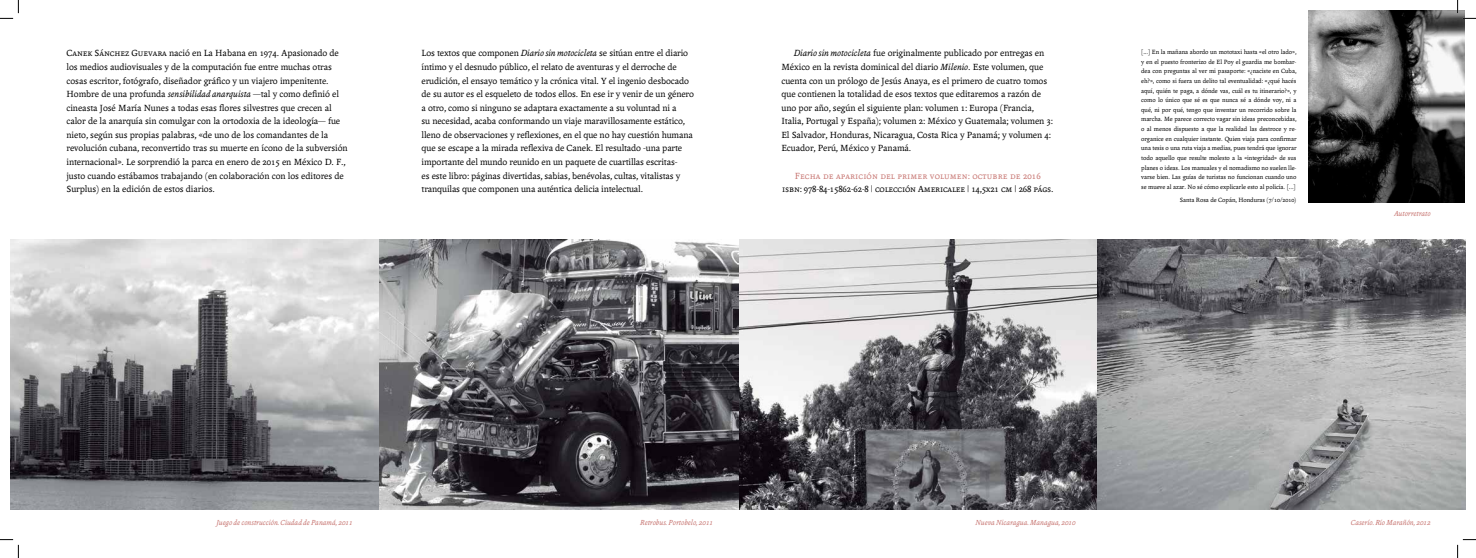
<style>
.page{position:relative;width:1476px;height:558px;background:#fff}
.page>*{position:absolute;margin:0;border:0;box-sizing:border-box;transform-origin:0 0}
.t1{font:9.62px/13.6px "Andralis ND Os F";letter-spacing:-.005em;color:#000}
.t2{font:9.62px/13.6px "Andralis NDSC";letter-spacing:.01em;color:#c77571;text-align:center}
.t3{font:italic 7.88px "Andralis ND Os F";letter-spacing:-.005em;color:#c77571}
.t4{font:6.56px/9.6px "Andralis ND Os F";letter-spacing:-.005em;color:#000;text-align:justify}
.s1{font-family:"Andralis NDSC"}
.s2{font-style:italic}
.s3{font-family:"Andralis ND Os F"}
.s4{color:#000}
.s5{font-family:"Andralis ND Os F";color:#000}
</style>
<div class="page">
<img style="left:11px;top:239px;width:1453px;height:270px">
<img style="left:1308px;top:11px;width:155px;height:192px">
<svg style="left:0;top:0;width:19px;height:19px"></svg>
<svg style="left:0;top:539px;width:19px;height:19px"></svg>
<svg style="left:1456px;top:0;width:19px;height:19px"></svg>
<svg style="left:1457px;top:539px;width:18px;height:19px"></svg>
<p class="t1" style="left:66px;top:47px;width:283px"><span class="s1">Canek Sánchez Guevara</span> nació en La Habana en 1974. Apasionado de los medios audiovisuales y de la computación fue entre muchas otras cosas escritor, fotógrafo, diseñador gráfico y un viajero impenitente.<br>Hombre de una profunda <span class="s2">sensibilidad anarquista</span> —tal y como definió el cineasta José María Nunes a todas esas flores silvestres que crecen al calor de la anarquía sin comulgar con la ortodoxia de la ideología— fue nieto, según sus propias palabras, «de uno de los comandantes de la revolución cubana, reconvertido tras su muerte en ícono de la subversión internacional». Le sorprendió la parca en enero de 2015 en México D. F., justo cuando estábamos trabajando (en colaboración con los editores de Surplus) en la edición de estos diarios.</p>
<p class="t1" style="left:421px;top:47px;width:274px">Los textos que componen <span class="s2">Diario sin motocicleta</span> se sitúan entre el diario íntimo y el desnudo público, el relato de aventuras y el derroche de erudición, el ensayo temático y la crónica vital. Y el ingenio desbocado de su autor es el esqueleto de todos ellos. En ese ir y venir de un género a otro, como si ninguno se adaptara exactamente a su voluntad ni a<br>su necesidad, acaba conformando un viaje maravillosamente estático, lleno de observaciones y reflexiones, en el que no hay cuestión humana que se escape a la mirada reflexiva de Canek. El resultado -una parte importante del mundo reunido en un paquete de cuartillas escritas-<br>es este libro: páginas divertidas, sabias, benévolas, cultas, vitalistas y tranquilas que componen una auténtica delicia intelectual.</p>
<p class="t1" style="left:781px;top:47px;width:273px;text-indent:12px"><span class="s2">Diario sin motocicleta</span> fue originalmente publicado por entregas en México en la revista dominical del diario <span class="s2">Milenio</span>. Este volumen, que cuenta con un prólogo de Jesús Anaya, es el primero de cuatro tomos que contienen la totalidad de esos textos que editaremos a razón de uno por año, según el siguiente plan: volumen 1: Europa (Francia, Italia, Portugal y España); volumen 2: México y Guatemala; volumen 3:<br>El Salvador, Honduras, Nicaragua, Costa Rica y Panamá; y volumen 4:<br>Ecuador, Perú, México y Panamá.</p>
<p class="t2" style="left:782px;top:169px;width:273px">Fecha de aparición del primer volumen: octubre de <span class="s3">2016<br></span><span class="s4">isbn:</span> <span class="s5">978-84-15862-62-8</span> <span class="s4">| colección Americalee |</span> <span class="s5">14,5x21</span> <span class="s4">cm |</span> <span class="s5">268</span> <span class="s4">págs.</span></p>
<p class="t4" style="left:1141px;top:47px;width:157px">[...] En la mañana abordo un mototaxi hasta «el otro lado», y en el puesto fronterizo de El Poy el guardia me bombar&shy;dea con preguntas al ver mi pasaporte: «¿naciste en Cuba, eh?», como si fuera un delito tal eventualidad: «¿qué hacés aquí, quién te paga, a dónde vas, cuál es tu itinerario?», y como lo único que sé es que nunca sé a dónde voy, ni a qué, ni por qué, tengo que inventar un recorrido sobre la marcha. Me parece correcto vagar sin ideas preconcebidas, o al menos dispuesto a que la realidad las destroce y re&shy;organice en cualquier instante. Quien viaja para confirmar una tesis o una ruta viaja a medias, pues tendrá que ignorar todo aquello que resulte molesto a la «integridad» de sus planes o ideas. Los manuales y el nomadismo no suelen lle&shy;varse bien. Las guías de turistas no funcionan cuando uno se mueve al azar. No sé cómo explicarle esto al policía. [...]</p>
<p class="t4" style="left:1179px;top:195px;width:118px">Santa Rosa de Copán, Honduras (7/10/2010)</p>
<p class="t3" style="left:1394px;top:209px;width:38px">Autorretrato</p>
<p class="t3" style="left:216px;top:518px;width:138px">Juego de construcción. Ciudad de Panamá, 2011</p>
<p class="t3" style="left:640px;top:518px;width:74px">Retrobus. Portobelo, 2011</p>
<p class="t3" style="left:975px;top:518px;width:101px">Nueva Nicaragua. Managua, 2010</p>
<p class="t3" style="left:1350px;top:518px;width:81px">Caserío. Río Marañón, 2012</p>
</div>
